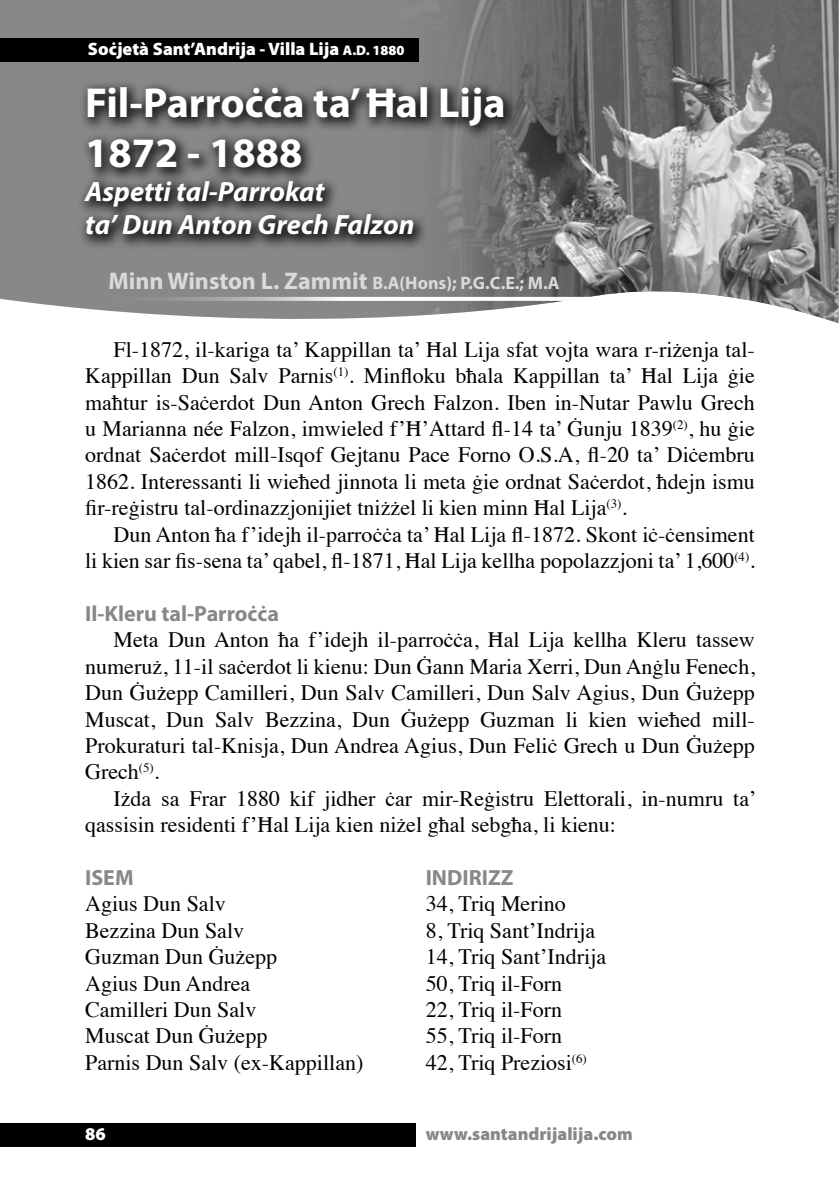
<style>
.page{position:relative;width:840px;height:1191px;background:#fff}
.page>*{position:absolute;margin:0;border:0;box-sizing:border-box;transform-origin:0 0}
.t1{font:700 42px/50.4px "Myriad Pro";color:#fff}
.t2{font:italic 700 28px/33.6px "Myriad Pro";color:#fff}
.t3{font:22px/26.4px "Times";color:#000;text-align:justify}
.t4{font:700 22px "Myriad Pro";color:#87888a}
.t5{font:700 18px "Myriad Pro";color:#d9dadb}
.t6{font:900 18px "Myriad Pro";color:#fff}
.t7{font:900 18px "Myriad Pro";color:#87888a}
.s1{font-size:14px}
.s2{font-size:24px}
</style>
<div class="page">
<div style="left:0;top:0;width:369px;height:319px;background:#87888a"></div>
<img style="left:369px;top:0;width:469px;height:323px">
<div style="left:76px;top:78px;width:443px;height:172px;background:#000;opacity:.75"></div>
<svg style="left:85px;top:297px;width:568px;height:4px"></svg>
<div style="left:0;top:38px;width:419px;height:23px;background:#000"></div>
<div style="left:0;top:1123px;width:416px;height:23px;background:#000"></div>
<p class="t6" style="left:88px;top:37px;width:318px">Soċjetà Sant’Andrija - Villa Lija <span class="s1">A.D. 1880</span></p>
<h1 class="t1" style="left:85px;top:76px;width:421px">Fil-Parroċċa ta’ Ħal Lija<br>1872 - 1888</h1>
<p class="t2" style="left:85px;top:173px;width:331px">Aspetti tal-Parrokat<br>ta’ Dun Anton Grech Falzon</p>
<p class="t5" style="left:108px;top:271px;width:452px"><span class="s2">Minn Winston L. Zammit</span> B.A(Hons); P.G.C.E.; M.A</p>
<p class="t3" style="left:85px;top:334px;width:670px;text-indent:28px">Fl-1872, il-kariga ta’ Kappillan ta’ Ħal Lija sfat vojta wara r-riżenja tal-Kappillan Dun Salv Parnis<sup>(1)</sup>. Minfloku bħala Kappillan ta’ Ħal Lija ġie maħtur is-Saċerdot Dun Anton Grech Falzon. Iben in-Nutar Pawlu Grech u Marianna née Falzon, imwieled f’Ħ’Attard fl-14 ta’ Ġunju 1839<sup>(2)</sup>, hu ġie ordnat Saċerdot mill-Isqof Gejtanu Pace Forno O.S.A, fl-20 ta’ Diċembru 1862. Interessanti li wieħed jinnota li meta ġie ordnat Saċerdot, ħdejn ismu fir-reġistru tal-ordinazzjonijiet tniżżel li kien minn Ħal Lija<sup>(3)</sup>.</p>
<p class="t3" style="left:85px;top:519px;width:670px;text-align:right">Dun Anton ħa f’idejh il-parroċċa ta’ Ħal Lija fl-1872. Skont iċ-ċensiment<br>li kien sar fis-sena ta’ qabel, fl-1871, Ħal Lija kellha popolazzjoni ta’ 1,600<sup>(4)</sup>.</p>
<p class="t4" style="left:85px;top:599px;width:195px">Il-Kleru tal-Parroċċa</p>
<p class="t3" style="left:85px;top:625px;width:670px;text-indent:28px">Meta Dun Anton ħa f’idejh il-parroċċa, Ħal Lija kellha Kleru tassew numeruż, 11-il saċerdot li kienu: Dun Ġann Maria Xerri, Dun Anġlu Fenech, Dun Ġużepp Camilleri, Dun Salv Camilleri, Dun Salv Agius, Dun Ġużepp Muscat, Dun Salv Bezzina, Dun Ġużepp Guzman li kien wieħed mill-Prokuraturi tal-Knisja, Dun Andrea Agius, Dun Feliċ Grech u Dun Ġużepp Grech<sup>(5)</sup>.</p>
<p class="t3" style="left:85px;top:783px;width:672px;text-indent:28px">Iżda sa Frar 1880 kif jidher ċar mir-Reġistru Elettorali, in-numru ta’ qassisin residenti f’Ħal Lija kien niżel għal sebgħa, li kienu:</p>
<p class="t4" style="left:85px;top:863px;width:50px">ISEM</p>
<p class="t4" style="left:425px;top:863px;width:89px">INDIRIZZ</p>
<p class="t3" style="left:85px;top:889px;width:142px">Agius Dun Salv</p>
<p class="t3" style="left:425px;top:889px;width:141px">34, Triq Merino</p>
<p class="t3" style="left:85px;top:915px;width:160px">Bezzina Dun Salv</p>
<p class="t3" style="left:425px;top:915px;width:171px">8, Triq Sant’Indrija</p>
<p class="t3" style="left:85px;top:941px;width:193px">Guzman Dun Ġużepp</p>
<p class="t3" style="left:425px;top:941px;width:182px">14, Triq Sant’Indrija</p>
<p class="t3" style="left:85px;top:968px;width:166px">Agius Dun Andrea</p>
<p class="t3" style="left:425px;top:968px;width:138px">50, Triq il-Forn</p>
<p class="t3" style="left:85px;top:994px;width:173px">Camilleri Dun Salv</p>
<p class="t3" style="left:425px;top:994px;width:138px">22, Triq il-Forn</p>
<p class="t3" style="left:85px;top:1021px;width:184px">Muscat Dun Ġużepp</p>
<p class="t3" style="left:425px;top:1021px;width:138px">55, Triq il-Forn</p>
<p class="t3" style="left:85px;top:1047px;width:280px">Parnis Dun Salv (ex-Kappillan)</p>
<p class="t3" style="left:425px;top:1047px;width:163px">42, Triq Preziosi<sup>(6)</sup></p>
<p class="t6" style="left:85px;top:1122px;width:22px">86</p>
<p class="t7" style="left:425px;top:1122px;width:208px">www.santandrijalija.com</p>
</div>
